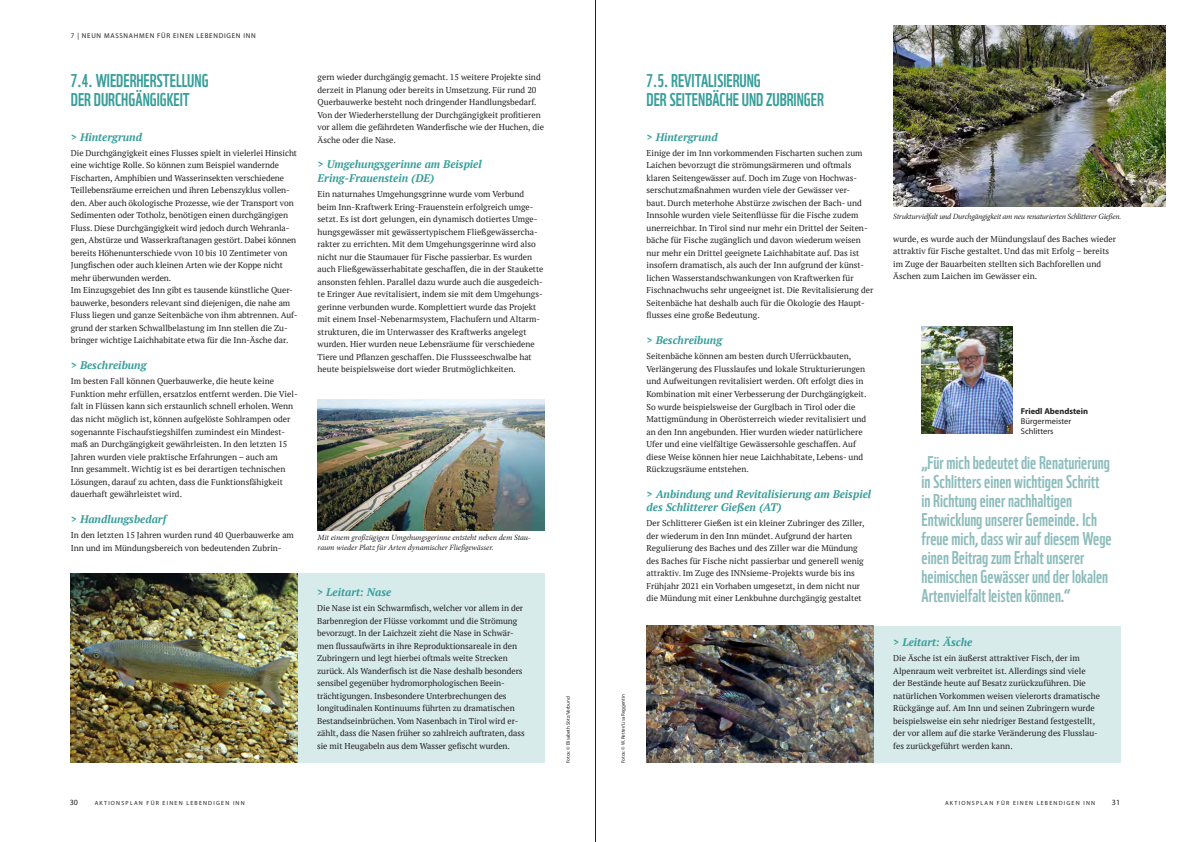
<style>
.page{position:relative;width:1191px;height:842px;background:#fff}
.page>*{position:absolute;margin:0;border:0;box-sizing:border-box;transform-origin:0 0}
.t1{font:18px/19px "WWF";color:#8dbcbc}
.t2{font:18px/19px "WWF";color:#389e9a}
.t3{font:italic 700 11px/13.2px "PT Serif";color:#389e9a}
.t4{font:8.5px/12.5px "PT Serif";color:#231f20}
.t5{font:8.5px/10.2px "Myriad Pro";color:#231f20}
.t6{font:700 8.5px "Myriad Pro";color:#231f20}
.t7{font:italic 8px/9.6px "Minion Pro";letter-spacing:-.015em;color:#231f20}
.t8{font:italic 8px "Minion Pro";letter-spacing:-.035em;color:#231f20}
.t9{font:8px "Myriad Pro";color:#231f20}
.t10{font:7px "Myriad Pro";letter-spacing:.1em;color:#231f20}
.t11{font:6px "Myriad Pro";letter-spacing:.2em;color:#231f20}
.t12{font:5px "Myriad Pro";color:#231f20}
</style>
<div class="page">
<div style="left:286px;top:574px;width:258px;height:189px;background:#d7ebeb"></div>
<img style="left:70px;top:574px;width:227px;height:189px">
<img style="left:317px;top:400px;width:227px;height:131px">
<div style="left:862px;top:626px;width:258px;height:137px;background:#d7ebeb"></div>
<img style="left:646px;top:626px;width:227px;height:137px">
<img style="left:893px;top:26px;width:272px;height:181px">
<img style="left:921px;top:326px;width:91px;height:108px">
<hr style="left:595px;top:0;width:1px;height:842px;background:#231f20">
<p class="t10" style="left:71px;top:32px;width:186px">7 | NEUN MASSNAHMEN FÜR EINEN LEBENDIGEN INN</p>
<h1 class="t2" style="left:71px;top:69px;width:139px">7.4. WIEDERHERSTELLUNG<br>DER DURCHGÄNGIGKEIT</h1>
<p class="t3" style="left:71px;top:130px;width:73px">&gt; Hintergrund</p>
<p class="t4" style="left:71px;top:147px;width:228px">Die Durchgängigkeit eines Flusses spielt in vielerlei Hinsicht eine wichtige Rolle. So können zum Beispiel wandernde Fischarten, Amphibien und Wasserinsekten verschiedene Teillebensräume erreichen und ihren Lebenszyklus vollen&shy;den. Aber auch ökologische Prozesse, wie der Transport von Sedimenten oder Totholz, benötigen einen durchgängigen Fluss. Diese Durchgängigkeit wird jedoch durch Wehranla&shy;gen, Abstürze und Wasserkraftanagen gestört. Dabei können bereits Höhenunterschiede vvon 10 bis 10 Zentimeter von Jungfischen oder auch kleinen Arten wie der Koppe nicht mehr überwunden werden.<br>Im Einzugsgebiet des Inn gibt es tausende künstliche Quer&shy;bauwerke, besonders relevant sind diejenigen, die nahe am Fluss liegen und ganze Seitenbäche von ihm abtrennen. Auf&shy;grund der starken Schwallbelastung im Inn stellen die Zu&shy;bringer wichtige Laichhabitate etwa für die Inn-Äsche dar.</p>
<p class="t3" style="left:71px;top:358px;width:77px">&gt; Beschreibung</p>
<p class="t4" style="left:71px;top:375px;width:228px">Im besten Fall können Querbauwerke, die heute keine Funktion mehr erfüllen, ersatzlos entfernt werden. Die Viel&shy;falt in Flüssen kann sich erstaunlich schnell erholen. Wenn das nicht möglich ist, können aufgelöste Sohlrampen oder sogenannte Fischaufstiegshilfen zumindest ein Mindest&shy;maß an Durchgängigkeit gewährleisten. In den letzten 15<br>Jahren wurden viele praktische Erfahrungen – auch am<br>Inn gesammelt. Wichtig ist es bei derartigen technischen Lösungen, darauf zu achten, dass die Funktionsfähigkeit dauerhaft gewährleistet wird.</p>
<p class="t3" style="left:71px;top:512px;width:97px">&gt; Handlungsbedarf</p>
<p class="t4" style="left:71px;top:529px;width:224px">In den letzten 15 Jahren wurden rund 40 Querbauwerke am<br>Inn und im Mündungsbereich von bedeutenden Zubrin-</p>
<p class="t4" style="left:317px;top:71px;width:228px">gern wieder durchgängig gemacht. 15 weitere Projekte sind derzeit in Planung oder bereits in Umsetzung. Für rund 20<br>Querbauwerke besteht noch dringender Handlungsbedarf.<br>Von der Wiederherstellung der Durchgängigkeit profitieren vor allem die gefährdeten Wanderfische wie der Huchen, die Äsche oder die Nase.</p>
<p class="t3" style="left:317px;top:158px;width:166px">&gt; Umgehungsgerinne am Beispiel<br>Ering-Frauenstein (DE)</p>
<p class="t4" style="left:317px;top:188px;width:227px">Ein naturnahes Umgehungsgrinne wurde vom Verbund beim Inn-Kraftwerk Ering-Frauenstein erfolgreich umge&shy;setzt. Es ist dort gelungen, ein dynamisch dotiertes Umge&shy;hungsgewässer mit gewässertypischem Fließgewässercha&shy;rakter zu errichten. Mit dem Umgehungsgerinne wird also nicht nur die Staumauer für Fische passierbar. Es wurden auch Fließgewässerhabitate geschaffen, die in der Staukette ansonsten fehlen. Parallel dazu wurde auch die ausgedeich&shy;te Eringer Aue revitalisiert, indem sie mit dem Umgehungs&shy;gerinne verbunden wurde. Komplettiert wurde das Projekt mit einem Insel-Nebenarmsystem, Flachufern und Altarm&shy;strukturen, die im Unterwasser des Kraftwerks angelegt wurden. Hier wurden neue Lebensräume für verschiedene Tiere und Pflanzen geschaffen. Die Flussseeschwalbe hat heute beispielsweise dort wieder Brutmöglichkeiten.</p>
<p class="t7" style="left:317px;top:533px;width:215px">Mit einem großzügigen Umgehungsgerinne entsteht neben dem Stau&shy;raum wieder Platz für Arten dynamischer Fließgewässer.</p>
<p class="t3" style="left:317px;top:585px;width:76px">&gt; Leitart: Nase</p>
<p class="t4" style="left:317px;top:602px;width:209px">Die Nase ist ein Schwarmfisch, welcher vor allem in der Barbenregion der Flüsse vorkommt und die Strömung bevorzugt. In der Laichzeit zieht die Nase in Schwär&shy;men flussaufwärts in ihre Reproduktionsareale in den Zubringern und legt hierbei oftmals weite Strecken zurück. Als Wanderfisch ist die Nase deshalb besonders sensibel gegenüber hydromorphologischen Beein&shy;trächtigungen. Insbesondere Unterbrechungen des longitudinalen Kontinuums führten zu dramatischen Bestandseinbrüchen. Vom Nasenbach in Tirol wird er&shy;zählt, dass die Nasen früher so zahlreich auftraten, dass sie mit Heugabeln aus dem Wasser gefischt wurden.</p>
<p class="t12" style="left:565px;top:763px;width:68px;rotate:-90deg">Fotos: © Elisabeth Sötz/Verbund</p>
<p class="t12" style="left:620px;top:763px;width:70px;rotate:-90deg">Fotos: © W. Retter/Lisa Reggentin</p>
<h1 class="t2" style="left:646px;top:69px;width:179px">7.5. REVITALISIERUNG<br>DER SEITENBÄCHE UND ZUBRINGER</h1>
<p class="t3" style="left:646px;top:130px;width:73px">&gt; Hintergrund</p>
<p class="t4" style="left:646px;top:147px;width:228px">Einige der im Inn vorkommenden Fischarten suchen zum Laichen bevorzugt die strömungsärmeren und oftmals klaren Seitengewässer auf. Doch im Zuge von Hochwas&shy;serschutzmaßnahmen wurden viele der Gewässer ver-<br>baut. Durch meterhohe Abstürze zwischen der Bach- und Innsohle wurden viele Seitenflüsse für die Fische zudem unerreichbar. In Tirol sind nur mehr ein Drittel der Seiten&shy;bäche für Fische zugänglich und davon wiederum weisen nur mehr ein Drittel geeignete Laichhabitate auf. Das ist insofern dramatisch, als auch der Inn aufgrund der künst&shy;lichen Wasserstandschwankungen von Kraftwerken für Fischnachwuchs sehr ungeeignet ist. Die Revitalisierung der Seitenbäche hat deshalb auch für die Ökologie des Haupt&shy;flusses eine große Bedeutung.</p>
<p class="t3" style="left:646px;top:333px;width:77px">&gt; Beschreibung</p>
<p class="t4" style="left:646px;top:350px;width:221px">Seitenbäche können am besten durch Uferrückbauten, Verlängerung des Flusslaufes und lokale Strukturierungen und Aufweitungen revitalisiert werden. Oft erfolgt dies in Kombination mit einer Verbesserung der Durchgängigkeit.<br>So wurde beispielsweise der Gurglbach in Tirol oder die Mattigmündung in Oberösterreich wieder revitalisiert und an den Inn angebunden. Hier wurden wieder natürlichere Ufer und eine vielfältige Gewässersohle geschaffen. Auf diese Weise können hier neue Laichhabitate, Lebens- und Rückzugsräume entstehen.</p>
<p class="t3" style="left:646px;top:487px;width:226px">&gt; Anbindung und Revitalisierung am Beispiel des Schlitterer Gießen (AT)</p>
<p class="t4" style="left:646px;top:517px;width:219px">Der Schlitterer Gießen ist ein kleiner Zubringer des Ziller, der wiederum in den Inn mündet. Aufgrund der harten Regulierung des Baches und des Ziller war die Mündung des Baches für Fische nicht passierbar und generell wenig attraktiv. Im Zuge des INNsieme-Projekts wurde bis ins Frühjahr 2021 ein Vorhaben umgesetzt, in dem nicht nur die Mündung mit einer Lenkbuhne durchgängig gestaltet</p>
<p class="t8" style="left:893px;top:211px;width:230px">Strukturvielfalt und Durchgängigkeit am neu renaturierten Schlitterer Gießen.</p>
<p class="t4" style="left:893px;top:232px;width:224px">wurde, es wurde auch der Mündungslauf des Baches wieder attraktiv für Fische gestaltet. Und das mit Erfolg – bereits im Zuge der Bauarbeiten stellten sich Bachforellen und Äschen zum Laichen im Gewässer ein.</p>
<p class="t6" style="left:1020px;top:406px;width:69px">Friedl Abendstein</p>
<p class="t5" style="left:1020px;top:416px;width:52px">Bürgermeister<br>Schlitters</p>
<p class="t1" style="left:921px;top:451px;width:192px">„Für mich bedeutet die Renaturierung in Schlitters einen wichtigen Schritt in Richtung einer nachhaltigen Entwicklung unserer Gemeinde. Ich freue mich, dass wir auf diesem Wege einen Beitrag zum Erhalt unserer heimischen Gewässer und der lokalen Artenvielfalt leisten können.“</p>
<p class="t3" style="left:893px;top:635px;width:80px">&gt; Leitart: Äsche</p>
<p class="t4" style="left:893px;top:652px;width:208px">Die Äsche ist ein äußerst attraktiver Fisch, der im Alpenraum weit verbreitet ist. Allerdings sind viele der Bestände heute auf Besatz zurückzuführen. Die natürlichen Vorkommen weisen vielerorts dramatische Rückgänge auf. Am Inn und seinen Zubringern wurde beispielsweise ein sehr niedriger Bestand festgestellt, der vor allem auf die starke Veränderung des Flusslau&shy;fes zurückgeführt werden kann.</p>
<p class="t9" style="left:70px;top:798px;width:10px">30</p>
<p class="t11" style="left:95px;top:800px;width:151px">AKTIONSPLAN FÜR EINEN LEBENDIGEN INN</p>
<p class="t11" style="left:945px;top:800px;width:151px">AKTIONSPLAN FÜR EINEN LEBENDIGEN INN</p>
<p class="t9" style="left:1111px;top:798px;width:10px">31</p>
</div>
